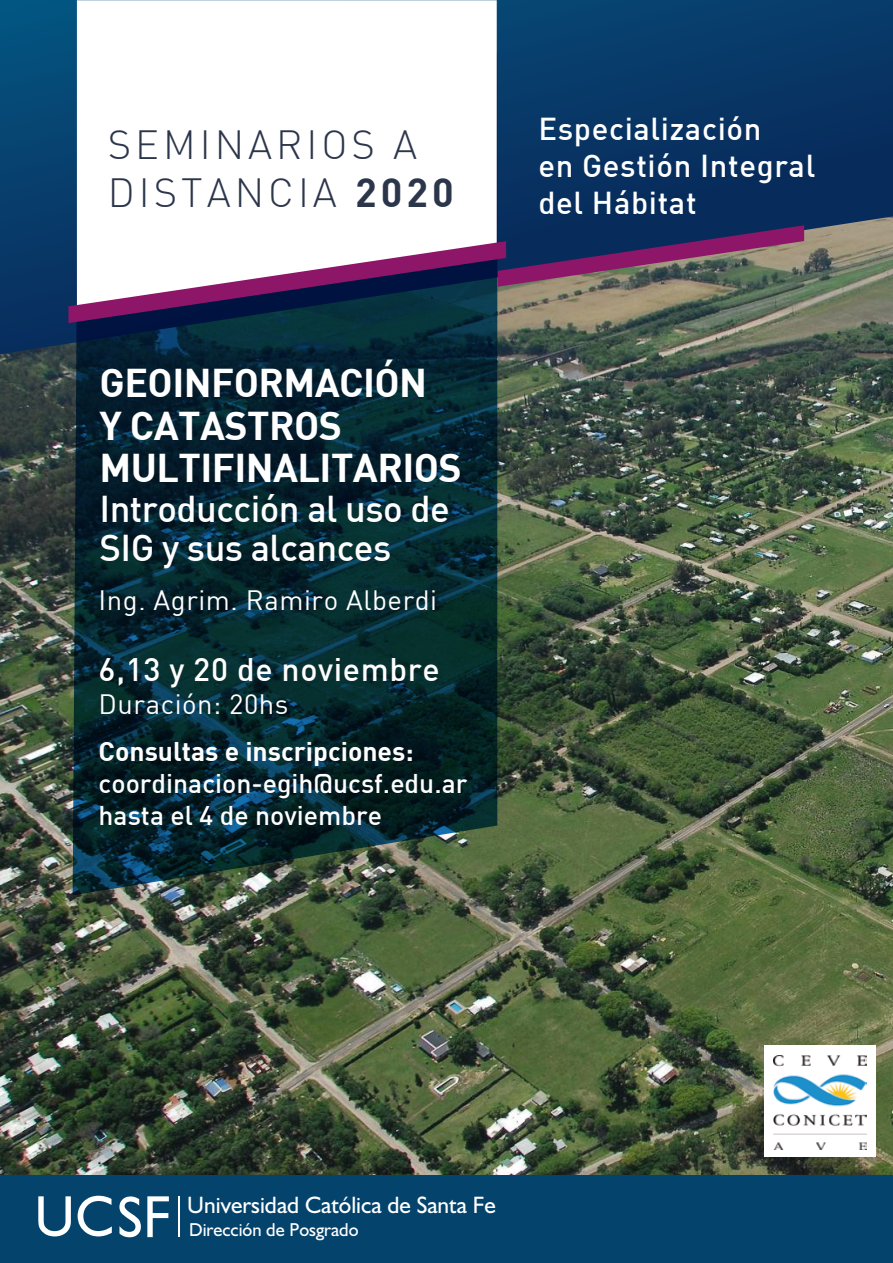
<style>
.page{position:relative;width:893px;height:1263px;background:#fff}
.page>*{position:absolute;margin:0;border:0;box-sizing:border-box;transform-origin:0 0}
.t1{font:300 39.9px/47.8px "DIN";letter-spacing:.1em;color:#2c364b}
.t2{font:700 39.3px/42.6px "DIN";letter-spacing:-.015em;color:#fff}
.t3{font:500 36.6px/39.3px "DIN";letter-spacing:-.015em;color:#fff}
.t4{font:500 31.95px "DIN";letter-spacing:.02em;color:#fff}
.t5{font:500 31.05px/37.2px "DIN";letter-spacing:.02em;color:#fff}
.t6{font:27.45px "DIN";letter-spacing:.02em;color:#fff}
.t7{font:500 26.55px/31.8px "DIN";color:#fff}
.t8{font:700 26.55px "DIN";color:#fff}
.t9{font:23.85px "Humanist 521 BT";color:#fff}
.t10{font:18.75px "Humanist 521 BT";color:#fff}
.s1{font-weight:700}
</style>
<div class="page">
<img style="left:0;top:354px;width:893px;height:821px">
<svg style="left:0;top:0;width:893px;height:354px;background:#164065"></svg>
<svg style="left:73px;top:52px;width:424px;height:843px;background:#0a2a32"></svg>
<svg style="left:77px;top:0;width:420px;height:225px"></svg>
<svg style="left:68px;top:225px;width:736px;height:98px"></svg>
<div style="left:0;top:1175px;width:893px;height:88px;background:#04436c"></div>
<svg style="left:38px;top:1196px;width:33px;height:40px"></svg>
<svg style="left:78px;top:1196px;width:34px;height:40px"></svg>
<svg style="left:119px;top:1196px;width:22px;height:41px"></svg>
<svg style="left:147px;top:1196px;width:22px;height:41px"></svg>
<hr style="left:178px;top:1196px;width:2px;height:41px;background:#fff">
<div style="left:764px;top:1045px;width:112px;height:112px;background:#fff"></div>
<img style="left:773px;top:1055px;width:94px;height:94px">
<h1 class="t1" style="left:108px;top:120px;width:348px">SEMINARIOS A<br>DISTANCIA <span class="s1">2020</span></h1>
<h2 class="t2" style="left:100px;top:360px;width:364px">GEOINFORMACIÓN<br>Y CATASTROS<br>MULTIFINALITARIOS</h2>
<h3 class="t3" style="left:100px;top:487px;width:352px">Introducción al uso de<br>SIG y sus alcances</h3>
<p class="t6" style="left:99px;top:583px;width:340px">Ing. Agrim. Ramiro Alberdi</p>
<p class="t4" style="left:99px;top:649px;width:343px">6,13 y 20 de noviembre</p>
<p class="t6" style="left:99px;top:687px;width:191px">Duración: 20hs</p>
<p class="t8" style="left:99px;top:734px;width:316px">Consultas e inscripciones:</p>
<p class="t7" style="left:99px;top:767px;width:370px">coordinacion-egih@ucsf.edu.ar hasta el 4 de noviembre</p>
<p class="t5" style="left:538px;top:109px;width:278px">Especialización<br>en Gestión Integral del Hábitat</p>
<p class="t9" style="left:187px;top:1190px;width:310px">Universidad Católica de Santa Fe</p>
<p class="t10" style="left:189px;top:1218px;width:171px">Dirección de Posgrado</p>
</div>
